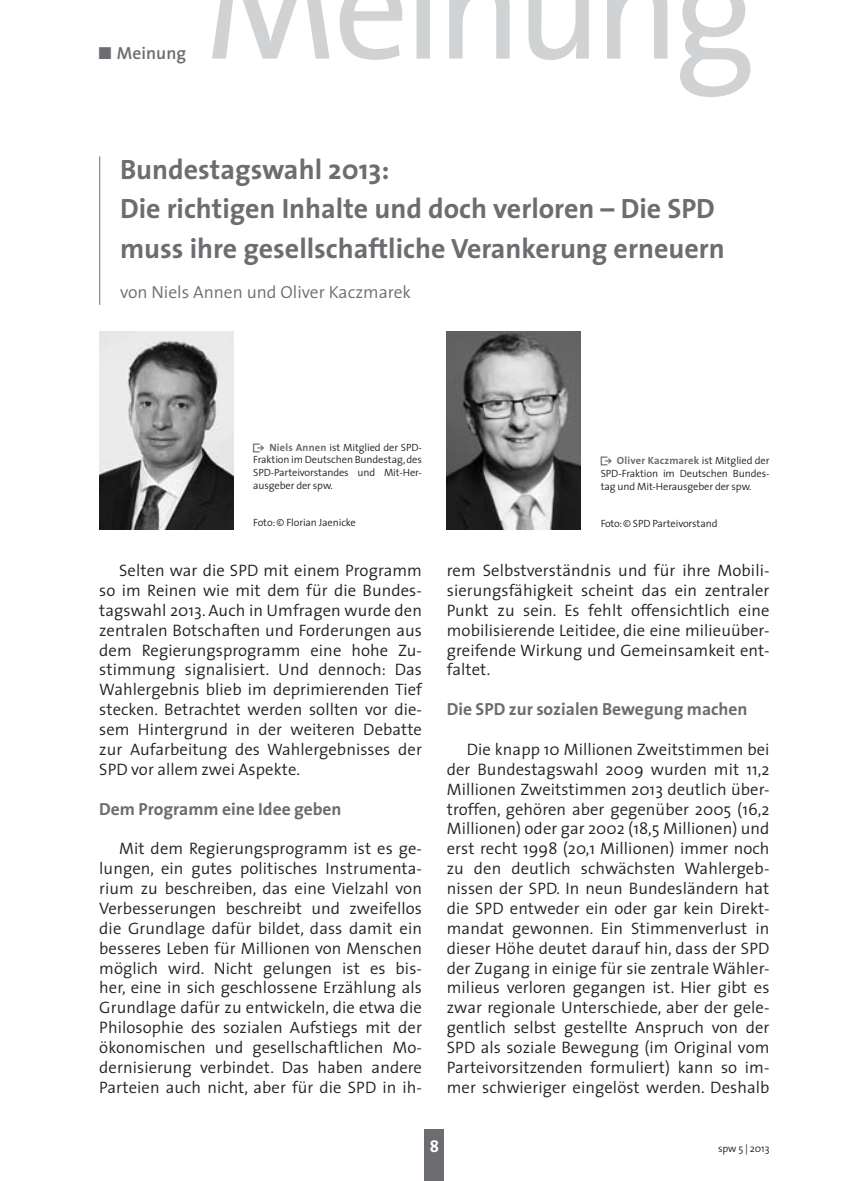
<style>
.page{position:relative;width:844px;height:1181px;background:#fff}
.page>*{position:absolute;margin:0;border:0;box-sizing:border-box;transform-origin:0 0}
.t1{font:700 28px/39.7px "The Sans";color:#6c6d70}
.t2{font:700 17.5px "The Sans";color:#6c6d70}
.t3{font:300 17.5px "The Sans";color:#6c6d70}
.t4{font:600 17.5px "The Sans";letter-spacing:.005em;color:#6c6d70}
.t5{font:300 16.62px/19.9px "The Sans";letter-spacing:.005em;color:#231f20;text-align:justify}
.t6{font:300 10.5px/12.6px "The Sans";letter-spacing:-.01em;color:#231f20;text-align:justify}
.s1{font-family:"The Sans Bold Expert";font-weight:400}
.s2{font-family:"The Sans Bold Expert";font-weight:400;color:#6c6d70}
.s3{font-weight:700;color:#6c6d70}
</style>
<div class="page">
<div style="left:424px;top:1129px;width:20px;height:52px;background:#6c6d70"></div>
<svg style="left:212px;top:0;width:539px;height:97px"></svg>
<hr style="left:99px;top:156px;width:1px;height:149px;background:#6c6d70">
<img style="left:99px;top:331px;width:134px;height:199px">
<img style="left:446px;top:331px;width:134px;height:199px">
<p class="t4" style="left:97px;top:38px;width:90px"><span class="s1">ó</span> Meinung</p>
<h1 class="t1" style="left:120px;top:149px;width:606px">Bundestagswahl 2013:<br>Die richtigen Inhalte und doch verloren – Die SPD muss ihre gesellschaftliche Verankerung erneuern</h1>
<p class="t3" style="left:120px;top:281px;width:292px">von Niels Annen und Oliver Kaczmarek</p>
<p class="t6" style="left:253px;top:441px;width:170px"><span class="s2">û</span> <span class="s3">Niels Annen</span> ist Mitglied der SPD-Fraktion im Deutschen Bundestag, des SPD-Parteivorstandes und Mit-Her&shy;ausgeber der spw.</p>
<p class="t6" style="left:253px;top:516px;width:104px">Foto: © Florian Jaenicke</p>
<p class="t5" style="left:99px;top:560px;width:324px;text-indent:20px">Selten war die SPD mit einem Programm so im Reinen wie mit dem für die Bundes&shy;tagswahl 2013. Auch in Umfragen wurde den zentralen Botschaften und Forderungen aus dem Regierungsprogramm eine hohe Zu&shy;stimmung signalisiert. Und dennoch: Das Wahlergebnis blieb im deprimierenden Tief stecken. Betrachtet werden sollten vor die&shy;sem Hintergrund in der weiteren Debatte zur Aufarbeitung des Wahlergebnisses der SPD vor allem zwei Aspekte.</p>
<p class="t2" style="left:99px;top:797px;width:244px">Dem Programm eine Idee geben</p>
<p class="t5" style="left:99px;top:839px;width:324px;text-indent:20px">Mit dem Regierungsprogramm ist es ge&shy;lungen, ein gutes politisches Instrumenta&shy;rium zu beschreiben, das eine Vielzahl von Verbesserungen beschreibt und zweifellos die Grundlage dafür bildet, dass damit ein besseres Leben für Millionen von Menschen möglich wird. Nicht gelungen ist es bis&shy;her, eine in sich geschlossene Erzählung als Grundlage dafür zu entwickeln, die etwa die Philosophie des sozialen Aufstiegs mit der ökonomischen und gesellschaftlichen Mo&shy;dernisierung verbindet. Das haben andere Parteien auch nicht, aber für die SPD in ih-</p>
<p class="t6" style="left:600px;top:455px;width:170px"><span class="s2">û</span> <span class="s3">Oliver Kaczmarek</span> ist Mitglied der SPD-Fraktion im Deutschen Bundes&shy;tag und Mit-Herausgeber der spw.</p>
<p class="t6" style="left:600px;top:517px;width:118px">Foto: © SPD Parteivorstand</p>
<p class="t5" style="left:446px;top:560px;width:324px">rem Selbstverständnis und für ihre Mobili&shy;sierungsfähigkeit scheint das ein zentraler Punkt zu sein. Es fehlt offensichtlich eine mobilisierende Leitidee, die eine milieuüber&shy;greifende Wirkung und Gemeinsamkeit ent&shy;faltet.</p>
<p class="t2" style="left:446px;top:698px;width:302px">Die SPD zur sozialen Bewegung machen</p>
<p class="t5" style="left:446px;top:739px;width:324px;text-indent:20px">Die knapp 10 Millionen Zweitstimmen bei der Bundestagswahl 2009 wurden mit 11,2<br>Millionen Zweitstimmen 2013 deutlich über&shy;troffen, gehören aber gegenüber 2005 (16,2<br>Millionen) oder gar 2002 (18,5 Millionen) und erst recht 1998 (20,1 Millionen) immer noch zu den deutlich schwächsten Wahlergeb&shy;nissen der SPD. In neun Bundesländern hat die SPD entweder ein oder gar kein Direkt&shy;mandat gewonnen. Ein Stimmenverlust in dieser Höhe deutet darauf hin, dass der SPD der Zugang in einige für sie zentrale Wähler&shy;milieus verloren gegangen ist. Hier gibt es zwar regionale Unterschiede, aber der gele&shy;gentlich selbst gestellte Anspruch von der SPD als soziale Bewegung (im Original vom Parteivorsitzenden formuliert) kann so im&shy;mer schwieriger eingelöst werden. Deshalb</p>
<p class="t6" style="left:717px;top:1142px;width:53px">spw 5 | 2013</p>
</div>
